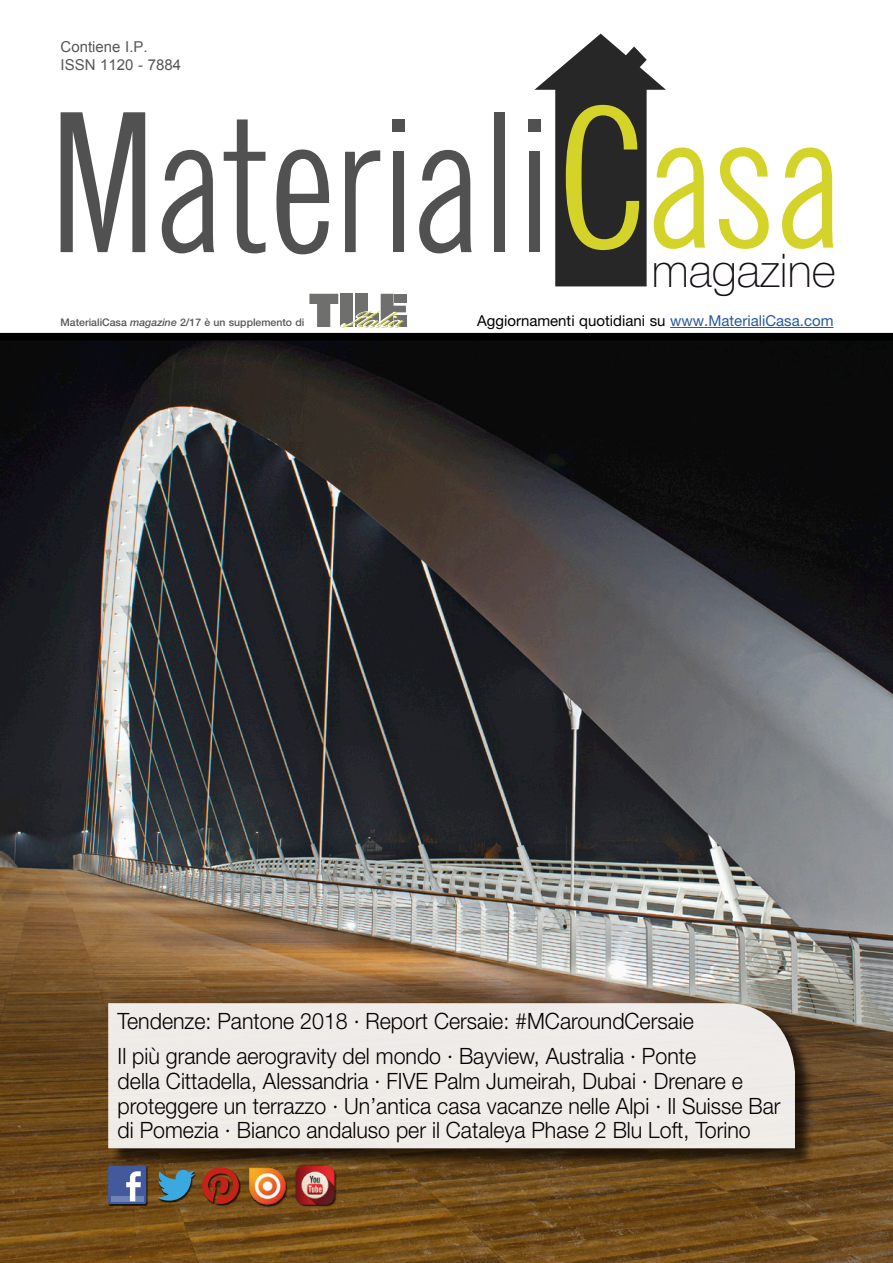
<style>
.page{position:relative;width:893px;height:1263px;background:#fff}
.page>*{position:absolute;margin:0;border:0;box-sizing:border-box;transform-origin:0 0}
.t1{font:100 46.5px "Helvetica Neue LT Std";color:#140f14}
.t2{font:300 22.5px/24.8px "Helvetica Neue LT Std";color:#000;scale:.95 1}
.Normale{font:15px "Helvetica Neue LT Std";color:#000}
.Normale-2{font:15px "Arial";color:#575756}
.Normale-3{font:500 10.5px "Helvetica Neue LT Std";color:#575756}
.s1{font-style:italic}
.s2{color:#275a9b}
</style>
<div class="page">
<img style="left:0;top:340px;width:893px;height:923px">
<div style="left:0;top:333px;width:893px;height:7px;background:#000"></div>
<svg style="left:61px;top:112px;width:84px;height:140px"></svg>
<svg style="left:162px;top:150px;width:52px;height:103px"></svg>
<svg style="left:224px;top:119px;width:41px;height:134px"></svg>
<svg style="left:276px;top:149px;width:53px;height:105px"></svg>
<svg style="left:345px;top:150px;width:35px;height:102px"></svg>
<div style="left:392px;top:119px;width:13px;height:13px;background:#515151"></div>
<div style="left:528px;top:119px;width:13px;height:13px;background:#515151"></div>
<div style="left:393px;top:152px;width:11px;height:100px;background:#515151"></div>
<div style="left:529px;top:152px;width:11px;height:100px;background:#515151"></div>
<svg style="left:419px;top:150px;width:53px;height:103px"></svg>
<div style="left:494px;top:112px;width:11px;height:140px;background:#515151"></div>
<svg style="left:534px;top:34px;width:171px;height:252px"></svg>
<svg style="left:782px;top:147px;width:51px;height:102px"></svg>
<svg style="left:719px;top:147px;width:50px;height:102px"></svg>
<div style="left:395px;top:294px;width:12px;height:8px;background:#6f6f6e"></div>
<div style="left:395px;top:315px;width:12px;height:12px;background:#6f6f6e"></div>
<svg style="left:309px;top:294px;width:97px;height:34px"></svg>
<div style="left:111px;top:1005px;width:703px;height:162px;background:#000;opacity:.75"></div>
<div style="left:108px;top:1003px;width:687px;height:145px;background:#efece8"></div>
<hr style="left:670px;top:327px;width:163px;height:1px;background:#275a9b">
<div style="left:108px;top:1166px;width:40px;height:40px;background:#000;opacity:.75"></div>
<div style="left:108px;top:1166px;width:38px;height:38px;background:#42599c;border-radius:2px"></div>
<div style="left:111px;top:1196px;width:33px;height:5px;background:#6e84b8"></div>
<svg style="left:126px;top:1171px;width:15px;height:30px"></svg>
<div style="left:157px;top:1170px;width:40px;height:32px;background:#000;opacity:.75"></div>
<svg style="left:157px;top:1170px;width:38px;height:30px"></svg>
<div style="left:202px;top:1167px;width:39px;height:39px;background:#000;opacity:.75"></div>
<svg style="left:202px;top:1167px;width:37px;height:37px"></svg>
<div style="left:243px;top:1168px;width:45px;height:42px;background:#000;opacity:.75"></div>
<img style="left:243px;top:1163px;width:46px;height:44px">
<div style="left:296px;top:1166px;width:41px;height:41px;background:#000;opacity:.75"></div>
<img style="left:295px;top:1165px;width:40px;height:40px">
<p class="Normale-2" style="left:61px;top:37px;width:89px">Contiene I.P.</p>
<p class="Normale-2" style="left:61px;top:55px;width:122px">ISSN 1120 - 7884</p>
<p class="Normale-3" style="left:61px;top:316px;width:245px">MaterialiCasa <span class="s1">magazine</span> 2/17 è un supplemento di</p>
<p class="t1" style="left:652px;top:243px;width:186px">magazine</p>
<p class="Normale" style="left:477px;top:312px;width:358px">Aggiornamenti quotidiani su <span class="s2">www.MaterialiCasa.com</span></p>
<p class="t2" style="left:118px;top:1008px;width:608px">Tendenze: Pantone 2018 · Report Cersaie: #MCaroundCersaie</p>
<p class="t2" style="left:118px;top:1043px;width:699px">Il più grande aerogravity del mondo · Bayview, Australia · Ponte<br>della Cittadella, Alessandria · FIVE Palm Jumeirah, Dubai · Drenare e proteggere un terrazzo · Un’antica casa vacanze nelle Alpi · Il Suisse Bar di Pomezia · Bianco andaluso per il Cataleya Phase 2 Blu Loft, Torino</p>
</div>
